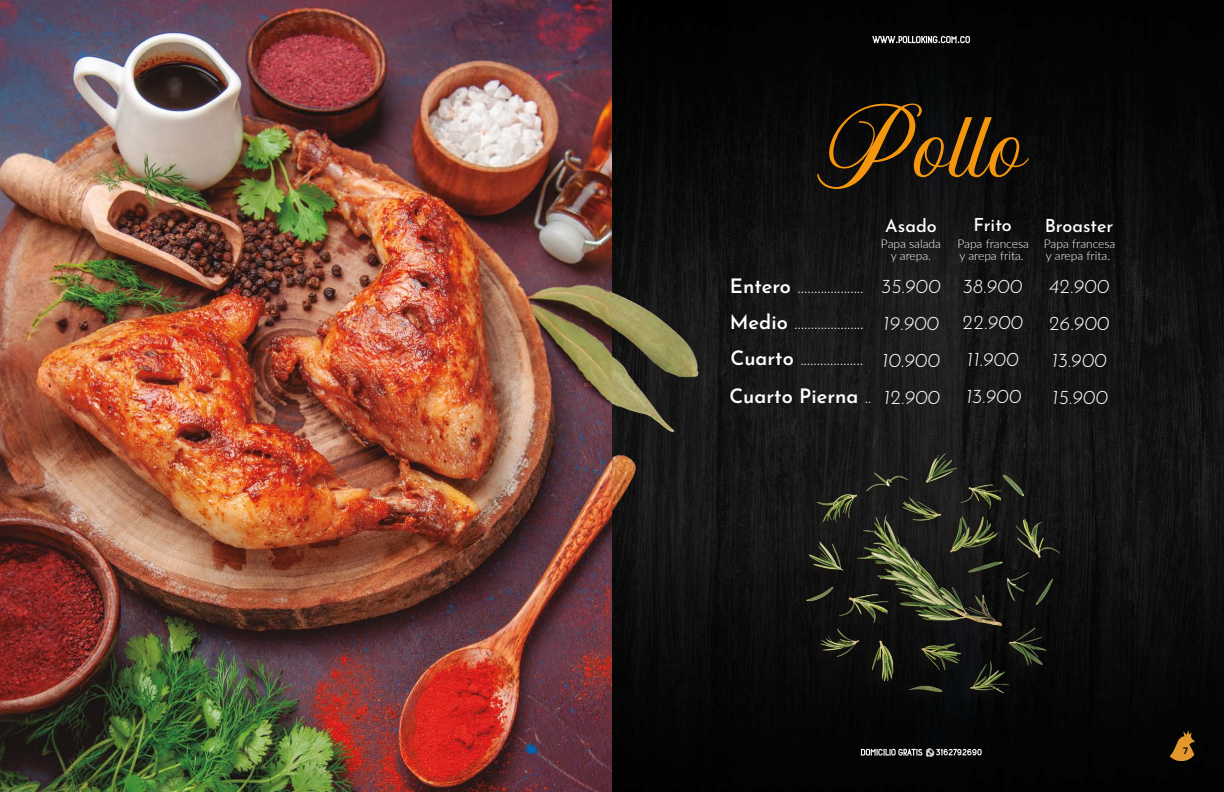
<style>
.page{position:relative;width:1224px;height:792px;background:#fff}
.page>*{position:absolute;margin:0;border:0;box-sizing:border-box;transform-origin:0 0}
.t1{font:80px "Nova Quinta PERSONALUSE";color:#f4960e}
.t2{font:300 20px/36.3px "Josefin Sans";color:#fff;text-align:justify}
.t3{font:italic 300 20px/36.9px "Josefin Sans";color:#fff}
.t4{font:600 20px "Josefin Sans";color:#fff}
.t5{font:500 18px "Josefin Sans";color:#fff}
.t6{font:300 12px/12px "Lato";color:#fff}
.t7{font:600 9px "Poppins";color:#020203}
.s1{font-weight:600}
.s2{font-weight:300}
</style>
<div class="page">
<img style="left:0;top:0;width:1224px;height:792px">
<svg style="left:1165px;top:730px;width:31px;height:31px"></svg>
<svg style="left:861px;top:748px;width:121px;height:9px"></svg>
<svg style="left:872px;top:36px;width:98px;height:7px"></svg>
<img style="left:612px;top:0;width:122px;height:792px">
<img style="left:773px;top:410px;width:320px;height:326px">
<h1 class="t1" style="left:817px;top:103px;width:210px">Pollo</h1>
<p class="t2" style="left:730px;top:266px;width:135px"><span class="s1">Entero</span> ....................<br><span class="s1">Medio</span> .....................<br><span class="s1">Cuarto</span> ...................</p>
<p class="t4" style="left:729px;top:379px;width:143px">Cuarto Pierna <span class="s2">..</span></p>
<p class="t5" style="left:885px;top:210px;width:53px">Asado</p>
<p class="t5" style="left:973px;top:210px;width:40px">Frito</p>
<p class="t5" style="left:1045px;top:210px;width:70px">Broaster</p>
<p class="t6" style="left:881px;top:237px;width:62px;text-align:center">Papa salada y arepa.</p>
<p class="t6" style="left:957px;top:237px;width:73px">Papa francesa y arepa frita.</p>
<p class="t6" style="left:1044px;top:237px;width:73px">Papa francesa y arepa frita.</p>
<p class="t3" style="left:881px;top:266px;width:61px;text-align:justify">35.900<br>19.900<br>10.900<br>12.900</p>
<p class="t3" style="left:962px;top:265px;width:63px">38.900<br>22.900<br>11.900<br>13.900</p>
<p class="t3" style="left:1049px;top:266px;width:62px">42.900<br>26.900<br>13.900<br>15.900</p>
<p class="t7" style="left:1183px;top:746px;width:6px">7</p>
</div>
